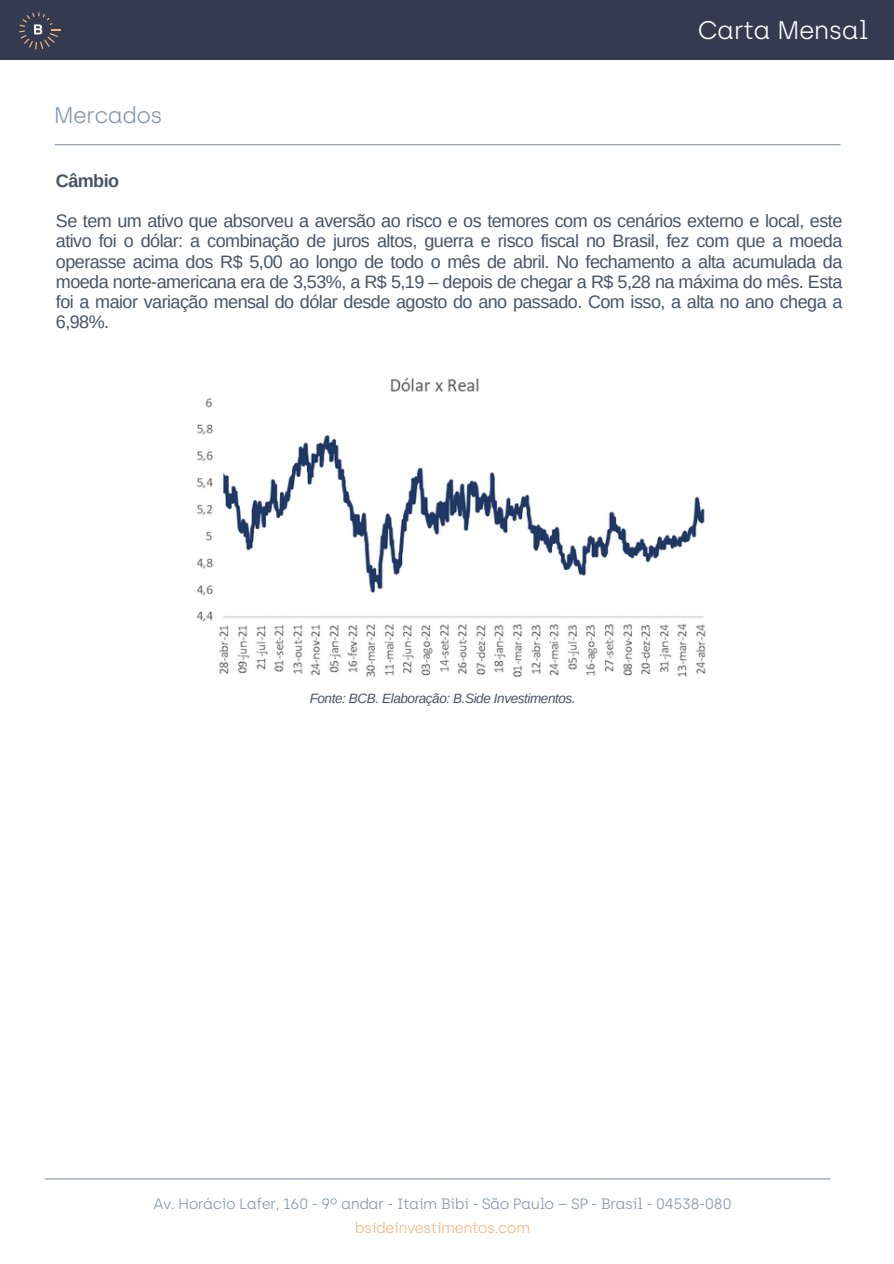
<style>
.page{position:relative;width:894px;height:1264px;background:#fff}
.page>*{position:absolute;margin:0;border:0;box-sizing:border-box;transform-origin:0 0}
.t1{font:300 25.35px "Archia";letter-spacing:-.025em;color:#fff}
.t2{font:300 22.5px "Archia";letter-spacing:-.03em;color:#8696a8}
.t3{font:18px/20.2px "Arimo";letter-spacing:-.03em;color:#475466;text-align:justify}
.t4{font:700 18px "Arimo";letter-spacing:-.03em;color:#475466}
.t5{font:300 15px/23.7px "Archia";letter-spacing:-.04em;color:#8696a8;text-align:center}
.t6{font:italic 13.5px "Arimo";letter-spacing:-.03em;color:#475466}
.s1{color:#fab47a}
</style>
<div class="page">
<div style="left:0;top:0;width:893px;height:60px;background:#343a50"></div>
<hr style="left:55px;top:144px;width:784px;height:1px;background:#8696a8">
<svg style="left:19px;top:13px;width:41px;height:36px"></svg>
<hr style="left:45px;top:1178px;width:784px;height:1px;background:#8696a8">
<img style="left:197px;top:377px;width:509px;height:300px">
<h2 class="t2" style="left:54px;top:102px;width:110px">Mercados</h2>
<h1 class="t1" style="left:697px;top:15px;width:172px">Carta Mensal</h1>
<p class="t4" style="left:56px;top:170px;width:65px">Câmbio</p>
<p class="t3" style="left:56px;top:211px;width:787px">Se tem um ativo que absorveu a aversão ao risco e os temores com os cenários externo e local, este ativo foi o dólar: a combinação de juros altos, guerra e risco fiscal no Brasil, fez com que a moeda operasse acima dos R$ 5,00 ao longo de todo o mês de abril. No fechamento a alta acumulada da moeda norte-americana era de 3,53%, a R$ 5,19 – depois de chegar a R$ 5,28 na máxima do mês. Esta foi a maior variação mensal do dólar desde agosto do ano passado. Com isso, a alta no ano chega a 6,98%.</p>
<h4 class="t6" style="left:309px;top:690px;width:267px">Fonte: BCB. Elaboração: B.Side Investimentos.</h4>
<h3 class="t5" style="left:153px;top:1191px;width:579px">Av. Horácio Lafer, 160 - 9º andar - Itaim Bibi - São Paulo – SP - Brasil - 04538-080 <span class="s1">bsideinvestimentos.com</span></h3>
</div>
